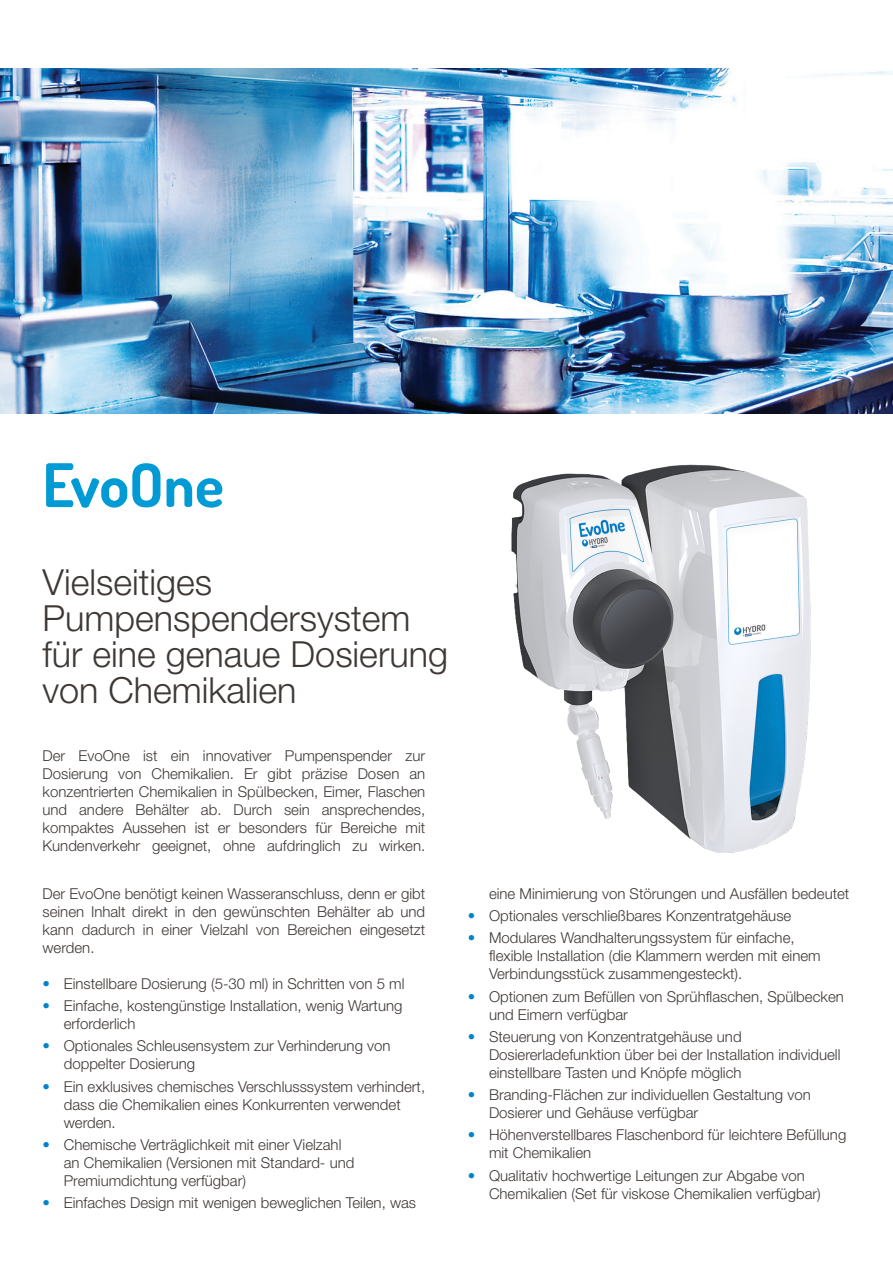
<style>
.page{position:relative;width:893px;height:1263px;background:#fff}
.page>*{position:absolute;margin:0;border:0;box-sizing:border-box;transform-origin:0 0}
.t1{font:700 60px "Dosis";color:#009bd5}
.Heading_Black{font:300 36px/36px "Helvetica Neue";color:#3e3835}
.Address{font:300 15px/18px "Helvetica Neue";color:#3e3835}
.s1{color:#0083ca}
</style>
<div class="page">
<img style="left:0;top:68px;width:893px;height:346px">
<img style="left:511px;top:464px;width:300px;height:389px">
<img style="left:602px;top:589px;width:70px;height:79px">
<h1 class="t1" style="left:43px;top:446px;width:183px">EvoOne</h1>
<p class="Heading_Black" style="left:43px;top:563px;width:369px">Vielseitiges<br>Pumpenspendersystem</p>
<p class="Heading_Black" style="left:43px;top:635px;width:407px">für eine genaue Dosierung von Chemikalien</p>
<p class="Address" style="left:43px;top:746px;width:384px">Der EvoOne ist ein innovativer Pumpenspender zur</p>
<p class="Address" style="left:43px;top:764px;width:384px">Dosierung von Chemikalien. Er gibt präzise Dosen an</p>
<p class="Address" style="left:43px;top:782px;width:384px">konzentrierten Chemikalien in Spülbecken, Eimer, Flaschen</p>
<p class="Address" style="left:43px;top:800px;width:384px">und andere Behälter ab. Durch sein ansprechendes,</p>
<p class="Address" style="left:43px;top:818px;width:384px">kompaktes Aussehen ist er besonders für Bereiche mit</p>
<p class="Address" style="left:43px;top:836px;width:384px">Kundenverkehr geeignet, ohne aufdringlich zu wirken.</p>
<p class="Address" style="left:43px;top:884px;width:384px">Der EvoOne benötigt keinen Wasseranschluss, denn er gibt</p>
<p class="Address" style="left:43px;top:902px;width:384px;text-align:justify">seinen Inhalt direkt in den gewünschten Behälter ab und kann dadurch in einer Vielzahl von Bereichen eingesetzt werden.</p>
<p class="Address" style="left:43px;top:974px;width:363px"><span class="s1">•</span> Einstellbare Dosierung (5-30 ml) in Schritten von 5 ml</p>
<p class="Address" style="left:64px;top:996px;width:340px;text-indent:-21px"><span class="s1">•</span> Einfache, kostengünstige Installation, wenig Wartung erforderlich</p>
<p class="Address" style="left:64px;top:1037px;width:328px;text-indent:-21px"><span class="s1">•</span> Optionales Schleusensystem zur Verhinderung von doppelter Dosierung</p>
<p class="Address" style="left:64px;top:1077px;width:363px;text-indent:-21px"><span class="s1">•</span> Ein exklusives chemisches Verschlusssystem verhindert, dass die Chemikalien eines Konkurrenten verwendet werden.</p>
<p class="Address" style="left:64px;top:1135px;width:292px;text-indent:-21px"><span class="s1">•</span> Chemische Verträglichkeit mit einer Vielzahl an Chemikalien (Versionen mit Standard- und<br>Premiumdichtung verfügbar)</p>
<p class="Address" style="left:43px;top:1193px;width:375px"><span class="s1">•</span> Einfaches Design mit wenigen beweglichen Teilen, was</p>
<p class="Address" style="left:489px;top:884px;width:362px">eine Minimierung von Störungen und Ausfällen bedeutet</p>
<p class="Address" style="left:468px;top:906px;width:325px"><span class="s1">•</span> Optionales verschließbares Konzentratgehäuse</p>
<p class="Address" style="left:489px;top:929px;width:333px;text-indent:-21px"><span class="s1">•</span> Modulares Wandhalterungssystem für einfache, flexible Installation (die Klammern werden mit einem<br>Verbindungsstück zusammengesteckt).</p>
<p class="Address" style="left:489px;top:987px;width:356px;text-indent:-21px"><span class="s1">•</span> Optionen zum Befüllen von Sprühflaschen, Spülbecken und Eimern verfügbar</p>
<p class="Address" style="left:489px;top:1027px;width:353px;text-indent:-21px"><span class="s1">•</span> Steuerung von Konzentratgehäuse und<br>Dosiererladefunktion über bei der Installation individuell einstellbare Tasten und Knöpfe möglich</p>
<p class="Address" style="left:489px;top:1085px;width:323px;text-indent:-21px"><span class="s1">•</span> Branding-Flächen zur individuellen Gestaltung von<br>Dosierer und Gehäuse verfügbar</p>
<p class="Address" style="left:489px;top:1126px;width:359px;text-indent:-21px"><span class="s1">•</span> Höhenverstellbares Flaschenbord für leichtere Befüllung mit Chemikalien</p>
<p class="Address" style="left:489px;top:1166px;width:333px;text-indent:-21px"><span class="s1">•</span> Qualitativ hochwertige Leitungen zur Abgabe von<br>Chemikalien (Set für viskose Chemikalien verfügbar)</p>
</div>
